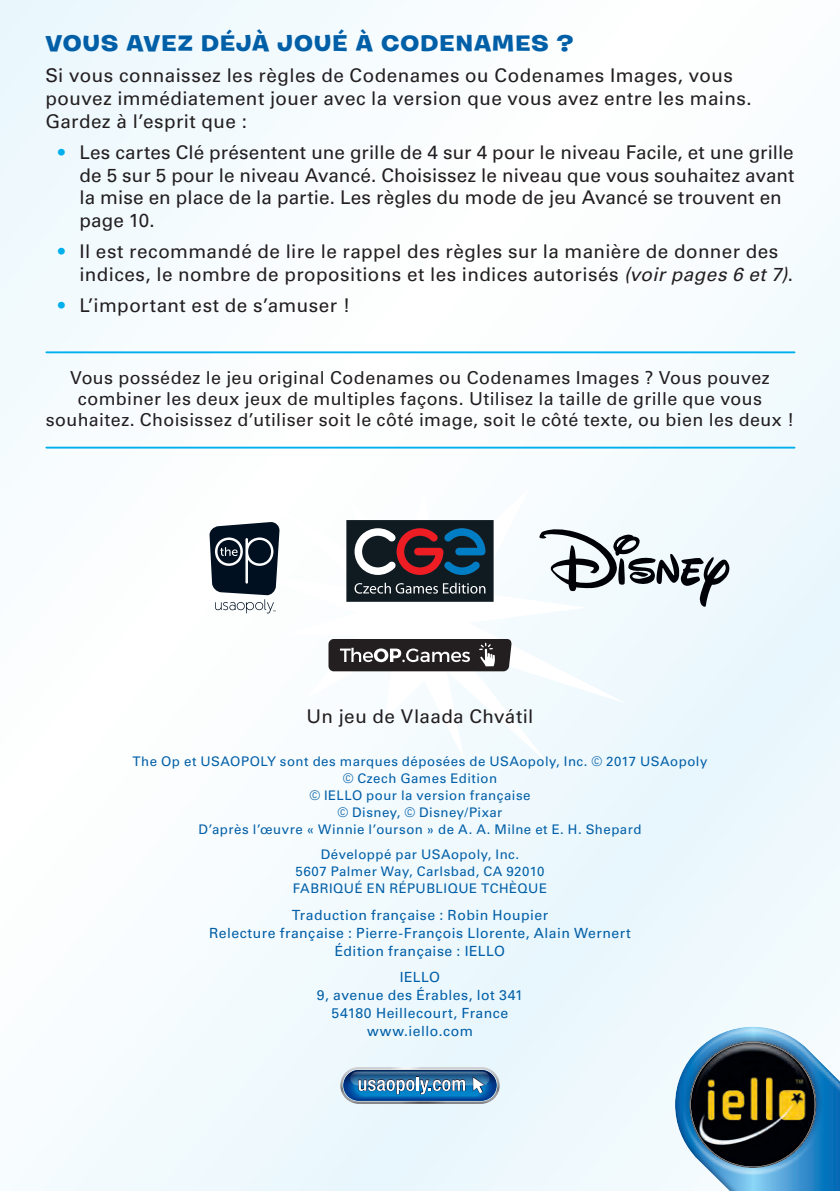
<style>
.page{position:relative;width:840px;height:1191px;background:#fff}
.page>*{position:absolute;margin:0;border:0;box-sizing:border-box;transform-origin:0 0}
.t1{font:700 22.6px "Burbank Big Wide";letter-spacing:.045em;color:#015fa7}
.t2{font:18.8px/22.6px "Univers";letter-spacing:.015em;color:#231f20}
.t3{font:17.8px/21.4px "Univers";letter-spacing:.02em;color:#231f20;text-align:center}
.t4{font:14px/18px "Univers";letter-spacing:.035em;color:#015fa7;text-align:center}
.t5{font:13.2px/17px "Univers";letter-spacing:.035em;color:#015fa7;text-align:center}
.s1{color:#00afec}
.s2{font-style:italic}
</style>
<div class="page">
<div style="left:0;top:0;width:839px;height:1191px;background:linear-gradient(to right,#f8fcfe,#f1fafd)"></div>
<svg style="left:258px;top:488px;width:369px;height:278px"></svg>
<svg style="left:342px;top:1067px;width:155px;height:36px"></svg>
<svg style="left:344px;top:1070px;width:151px;height:30px"></svg>
<svg style="left:347px;top:1070px;width:145px;height:29px"></svg>
<svg style="left:349px;top:1070px;width:141px;height:28px"></svg>
<svg style="left:351px;top:1071px;width:137px;height:26px"></svg>
<svg style="left:353px;top:1071px;width:133px;height:25px"></svg>
<svg style="left:353px;top:1071px;width:133px;height:24px"></svg>
<svg style="left:350px;top:1071px;width:139px;height:14px;background:#507a9f"></svg>
<svg style="left:539px;top:529px;width:190px;height:77px"></svg>
<hr style="left:46px;top:351px;width:748px;height:2px;background:#00afec">
<hr style="left:46px;top:447px;width:748px;height:1px;background:#00afec">
<svg style="left:346px;top:520px;width:147px;height:82px;background:#3a3843"></svg>
<svg style="left:209px;top:522px;width:70px;height:91px"></svg>
<svg style="left:328px;top:639px;width:183px;height:32px;background:#454142"></svg>
<div style="left:671px;top:1028px;width:168px;height:163px;background:#003562;opacity:.75"></div>
<p class="t1" style="left:45px;top:29px;width:529px">VOUS AVEZ DÉJÀ JOUÉ À CODENAMES ?</p>
<p class="t2" style="left:45px;top:64px;width:707px">Si vous connaissez les règles de Codenames ou Codenames Images, vous pouvez immédiatement jouer avec la version que vous avez entre les mains.<br>Gardez à l’esprit que :</p>
<p class="t2" style="left:79px;top:141px;width:716px;text-indent:-21px"><span class="s1">•</span> Les cartes Clé présentent une grille de 4 sur 4 pour le niveau Facile, et une grille de 5 sur 5 pour le niveau Avancé. Choisissez le niveau que vous souhaitez avant la mise en place de la partie. Les règles du mode de jeu Avancé se trouvent en page 10.</p>
<p class="t2" style="left:79px;top:240px;width:714px;text-indent:-21px"><span class="s1">•</span> Il est recommandé de lire le rappel des règles sur la manière de donner des indices, le nombre de propositions et les indices autorisés <span class="s2">(voir pages 6 et 7)</span>.</p>
<p class="t2" style="left:58px;top:294px;width:293px"><span class="s1">•</span> L’important est de s’amuser !</p>
<p class="t3" style="left:46px;top:366px;width:749px">Vous possédez le jeu original Codenames ou Codenames Images ? Vous pouvez combiner les deux jeux de multiples façons. Utilisez la taille de grille que vous souhaitez. Choisissez d’utiliser soit le côté image, soit le côté texte, ou bien les deux !</p>
<p class="t2" style="left:306px;top:704px;width:228px">Un jeu de Vlaada Chvátil</p>
<p class="t5" style="left:132px;top:752px;width:576px">The Op et USAOPOLY sont des marques déposées de USAopoly, Inc. © 2017 USAopoly © Czech Games Edition<br>© IELLO pour la version française<br>© Disney, © Disney/Pixar<br>D’après l’œuvre « Winnie l’ourson » de A. A. Milne et E. H. Shepard</p>
<p class="t5" style="left:293px;top:846px;width:255px">Développé par USAopoly, Inc.<br>5607 Palmer Way, Carlsbad, CA 92010<br>FABRIQUÉ EN RÉPUBLIQUE TCHÈQUE</p>
<p class="t4" style="left:209px;top:905px;width:423px">Traduction française : Robin Houpier<br>Relecture française : Pierre-François Llorente, Alain Wernert<br>Édition française : IELLO</p>
<p class="t4" style="left:317px;top:968px;width:207px">IELLO<br>9, avenue des Érables, lot 341<br>54180 Heillecourt, France www.iello.com</p>
</div>
